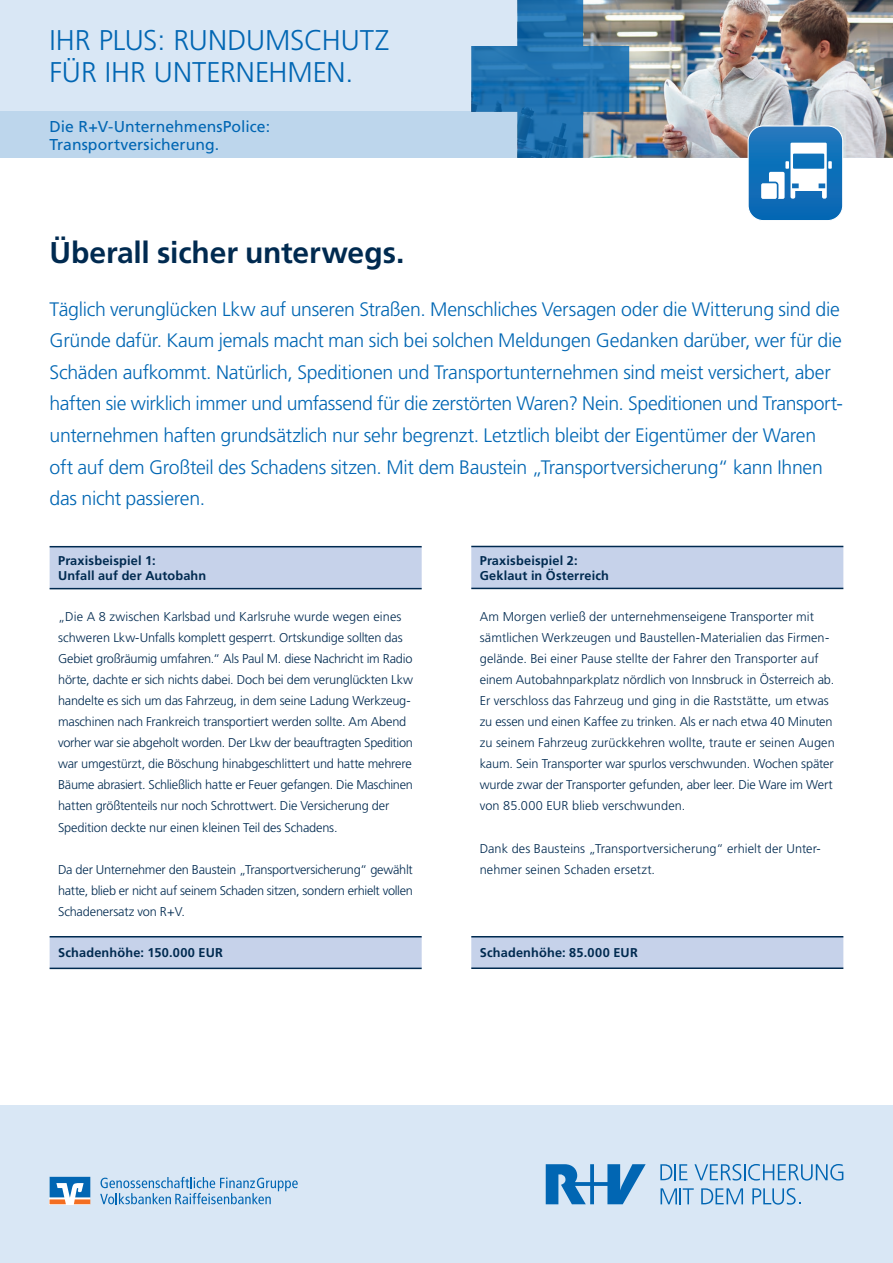
<style>
.page{position:relative;width:893px;height:1263px;background:#fff}
.page>*{position:absolute;margin:0;border:0;box-sizing:border-box;transform-origin:0 0}
.t1{font:700 30px "Frutiger";letter-spacing:-.005em;color:#002a50}
.t2{font:300 28.5px/31.7px "Frutiger";color:#0166b3}
.t3{font:300 19.5px/31.5px "Frutiger";letter-spacing:-.015em;color:#0166b3}
.t4{font:15.75px/18.9px "Frutiger";color:#0166b3}
.t5{font:300 12.75px/21px "Frutiger";letter-spacing:-.01em;color:#002a50}
.t6{font:700 12.75px/15px "Frutiger LT";letter-spacing:.01em;color:#002a50}
</style>
<div class="page">
<div style="left:0;top:1106px;width:893px;height:157px;background:#d9e7f5"></div>
<div style="left:0;top:0;width:893px;height:158px;background:#d9e7f5"></div>
<div style="left:0;top:112px;width:893px;height:46px;background:#bdd6ec"></div>
<svg style="left:100px;top:1177px;width:198px;height:27px"></svg>
<svg style="left:50px;top:1177px;width:40px;height:27px"></svg>
<svg style="left:660px;top:1164px;width:27px;height:16px"></svg>
<svg style="left:694px;top:1164px;width:149px;height:16px"></svg>
<svg style="left:660px;top:1188px;width:34px;height:16px"></svg>
<svg style="left:701px;top:1188px;width:42px;height:16px"></svg>
<svg style="left:546px;top:1164px;width:100px;height:40px"></svg>
<svg style="left:752px;top:1188px;width:49px;height:17px"></svg>
<img style="left:629px;top:0;width:264px;height:158px">
<svg style="left:471px;top:0;width:158px;height:158px"></svg>
<svg style="left:471px;top:547px;width:372px;height:420px"></svg>
<hr style="left:471px;top:546px;width:372px;height:1px;background:#002a50">
<hr style="left:471px;top:588px;width:372px;height:1px;background:#002a50">
<hr style="left:471px;top:936px;width:372px;height:1px;background:#002a50">
<hr style="left:471px;top:967px;width:372px;height:2px;background:#002a50">
<svg style="left:50px;top:547px;width:372px;height:420px"></svg>
<hr style="left:50px;top:546px;width:372px;height:1px;background:#002a50">
<hr style="left:50px;top:588px;width:372px;height:1px;background:#002a50">
<hr style="left:50px;top:936px;width:372px;height:1px;background:#002a50">
<hr style="left:50px;top:967px;width:372px;height:2px;background:#002a50">
<svg style="left:748px;top:126px;width:95px;height:95px"></svg>
<h2 class="t2" style="left:50px;top:24px;width:341px">IHR PLUS: RUNDUMSCHUTZ<br>FÜR IHR UNTERNEHMEN.</h2>
<p class="t4" style="left:50px;top:116px;width:222px">Die R+V-UnternehmensPolice:<br>Transportversicherung.</p>
<h1 class="t1" style="left:50px;top:235px;width:356px">Überall sicher unterwegs.</h1>
<p class="t3" style="left:50px;top:293px;width:795px">Täglich verunglücken Lkw auf unseren Straßen. Menschliches Versagen oder die Witterung sind die Gründe dafür. Kaum jemals macht man sich bei solchen Meldungen Gedanken darüber, wer für die Schäden aufkommt. Natürlich, Speditionen und Transportunternehmen sind meist versichert, aber haften sie wirklich immer und umfassend für die zerstörten Waren? Nein. Speditionen und Transport&shy;unternehmen haften grundsätzlich nur sehr begrenzt. Letztlich bleibt der Eigentümer der Waren oft auf dem Großteil des Schadens sitzen. Mit dem Baustein „Transportversicherung“ kann Ihnen das nicht passieren.</p>
<p class="t6" style="left:58px;top:553px;width:150px">Praxisbeispiel 1:<br>Unfall auf der Autobahn</p>
<p class="t5" style="left:58px;top:606px;width:357px">„Die A 8 zwischen Karlsbad und Karlsruhe wurde wegen eines schweren Lkw-Unfalls komplett gesperrt. Ortskundige sollten das Gebiet großräumig umfahren.“ Als Paul M. diese Nachricht im Radio hörte, dachte er sich nichts dabei. Doch bei dem verunglückten Lkw handelte es sich um das Fahrzeug, in dem seine Ladung Werkzeug&shy;maschinen nach Frankreich transportiert werden sollte. Am Abend vorher war sie abgeholt worden. Der Lkw der beauftragten Spedition war umgestürzt, die Böschung hinabgeschlittert und hatte mehrere Bäume abrasiert. Schließlich hatte er Feuer gefangen. Die Maschinen hatten größtenteils nur noch Schrottwert. Die Versicherung der Spedition deckte nur einen kleinen Teil des Schadens.</p>
<p class="t5" style="left:58px;top:859px;width:356px;text-align:justify">Da der Unternehmer den Baustein „Transportversicherung“ gewählt hatte, blieb er nicht auf seinem Schaden sitzen, sondern erhielt vollen Schadenersatz von R+V.</p>
<p class="t6" style="left:58px;top:945px;width:166px">Schadenhöhe: 150.000 EUR</p>
<p class="t6" style="left:480px;top:553px;width:131px">Praxisbeispiel 2:<br>Geklaut in Österreich</p>
<p class="t5" style="left:480px;top:606px;width:356px">Am Morgen verließ der unternehmenseigene Transporter mit sämtlichen Werkzeugen und Baustellen-Materialien das Firmen&shy;gelände. Bei einer Pause stellte der Fahrer den Transporter auf einem Autobahnparkplatz nördlich von Innsbruck in Österreich ab.<br>Er verschloss das Fahrzeug und ging in die Raststätte, um etwas zu essen und einen Kaffee zu trinken. Als er nach etwa 40 Minuten zu seinem Fahrzeug zurückkehren wollte, traute er seinen Augen kaum. Sein Transporter war spurlos verschwunden. Wochen später wurde zwar der Transporter gefunden, aber leer. Die Ware im Wert von 85.000 EUR blieb verschwunden.</p>
<p class="t5" style="left:480px;top:838px;width:342px">Dank des Bausteins „Transportversicherung“ erhielt der Unter&shy;nehmer seinen Schaden ersetzt.</p>
<p class="t6" style="left:480px;top:945px;width:159px">Schadenhöhe: 85.000 EUR</p>
</div>
